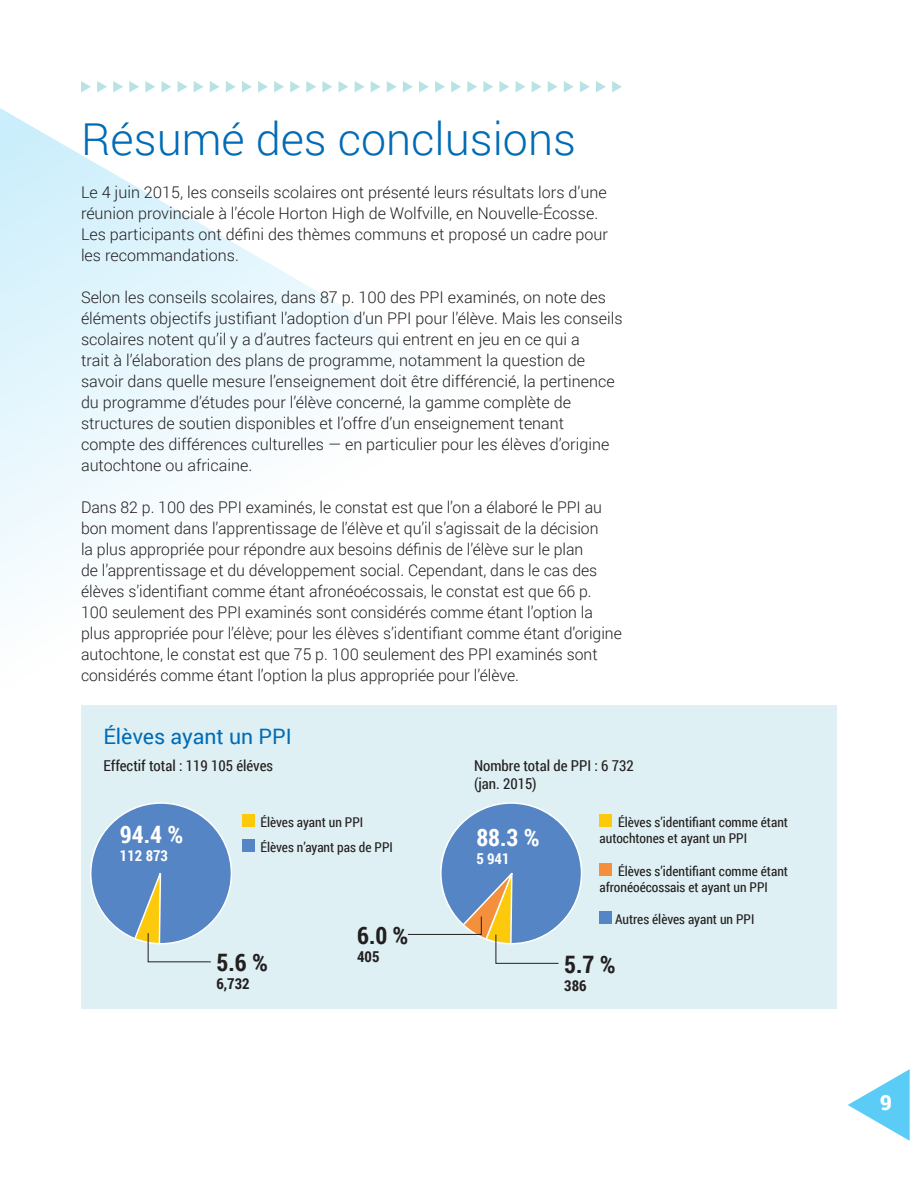
<style>
.page{position:relative;width:918px;height:1188px;background:#fff}
.page>*{position:absolute;margin:0;border:0;box-sizing:border-box;transform-origin:0 0}
.t1{font:300 45px "Roboto";color:#006bb6}
.t2{font:700 24px "Roboto Condensed";color:#231f20}
.t3{font:700 24px "Roboto Condensed";color:#fff}
.t4{font:21.3px "Roboto";color:#006bb6}
.t5{font:900 21px "Roboto";color:#fff}
.t6{font:300 16.2px/21px "Roboto";color:#231f20}
.t7{font:15px "Roboto Condensed";color:#231f20}
.t8{font:700 15px "Roboto Condensed";color:#231f20}
.t9{font:700 15px "Roboto Condensed";color:#fff}
.t10{font:13.5px/16.2px "Roboto Condensed";color:#231f20}
</style>
<div class="page">
<div style="left:81px;top:705px;width:756px;height:304px;background:#def0f3"></div>
<svg style="left:81px;top:81px;width:10px;height:12px"></svg>
<svg style="left:97px;top:81px;width:10px;height:12px"></svg>
<svg style="left:113px;top:81px;width:10px;height:12px"></svg>
<svg style="left:129px;top:81px;width:10px;height:12px"></svg>
<svg style="left:145px;top:81px;width:10px;height:12px"></svg>
<svg style="left:161px;top:81px;width:10px;height:12px"></svg>
<svg style="left:178px;top:81px;width:10px;height:11px"></svg>
<svg style="left:194px;top:81px;width:10px;height:11px"></svg>
<svg style="left:210px;top:81px;width:10px;height:11px"></svg>
<svg style="left:226px;top:81px;width:10px;height:11px"></svg>
<svg style="left:242px;top:81px;width:10px;height:12px"></svg>
<svg style="left:258px;top:81px;width:10px;height:12px"></svg>
<svg style="left:274px;top:81px;width:10px;height:12px"></svg>
<svg style="left:290px;top:81px;width:10px;height:12px"></svg>
<svg style="left:306px;top:81px;width:10px;height:12px"></svg>
<svg style="left:322px;top:81px;width:10px;height:12px"></svg>
<svg style="left:339px;top:81px;width:9px;height:11px"></svg>
<svg style="left:355px;top:81px;width:10px;height:11px"></svg>
<svg style="left:371px;top:81px;width:10px;height:11px"></svg>
<svg style="left:387px;top:81px;width:10px;height:11px"></svg>
<svg style="left:403px;top:81px;width:10px;height:12px"></svg>
<svg style="left:419px;top:81px;width:10px;height:12px"></svg>
<svg style="left:435px;top:81px;width:10px;height:12px"></svg>
<svg style="left:451px;top:81px;width:10px;height:12px"></svg>
<svg style="left:467px;top:81px;width:10px;height:12px"></svg>
<svg style="left:483px;top:81px;width:10px;height:12px"></svg>
<svg style="left:499px;top:81px;width:10px;height:12px"></svg>
<svg style="left:516px;top:81px;width:9px;height:11px"></svg>
<svg style="left:532px;top:81px;width:10px;height:11px"></svg>
<svg style="left:548px;top:81px;width:10px;height:11px"></svg>
<svg style="left:564px;top:81px;width:10px;height:11px"></svg>
<svg style="left:580px;top:81px;width:10px;height:12px"></svg>
<svg style="left:596px;top:81px;width:10px;height:12px"></svg>
<svg style="left:612px;top:81px;width:10px;height:12px"></svg>
<svg style="left:0;top:108px;width:612px;height:855px"></svg>
<div style="left:91px;top:803px;width:140px;height:141px;background:#5585c4;border-radius:50%"></div>
<div style="left:441px;top:803px;width:141px;height:141px;background:#5585c4;border-radius:50%"></div>
<div style="left:242px;top:814px;width:12px;height:13px;background:#fcc90b"></div>
<div style="left:242px;top:840px;width:12px;height:12px;background:#5585c4"></div>
<div style="left:600px;top:814px;width:12px;height:13px;background:#fcc90b"></div>
<div style="left:600px;top:863px;width:12px;height:13px;background:#f4903b"></div>
<div style="left:600px;top:912px;width:12px;height:12px;background:#5585c4"></div>
<svg style="left:130px;top:873px;width:81px;height:89px"></svg>
<svg style="left:408px;top:865px;width:151px;height:99px"></svg>
<svg style="left:848px;top:1069px;width:62px;height:72px"></svg>
<p class="t1" style="left:81px;top:108px;width:497px">Résumé des conclusions</p>
<p class="t6" style="left:81px;top:181px;width:529px">Le 4 juin 2015, les conseils scolaires ont présenté leurs résultats lors d’une réunion provinciale à l’école Horton High de Wolfville, en Nouvelle-Écosse.<br>Les participants ont défini des thèmes communs et proposé un cadre pour les recommandations.</p>
<p class="t6" style="left:81px;top:286px;width:543px">Selon les conseils scolaires, dans 87 p. 100 des PPI examinés, on note des éléments objectifs justifiant l’adoption d’un PPI pour l’élève. Mais les conseils scolaires notent qu’il y a d’autres facteurs qui entrent en jeu en ce qui a<br>trait à l’élaboration des plans de programme, notamment la question de savoir dans quelle mesure l’enseignement doit être différencié, la pertinence du programme d’études pour l’élève concerné, la gamme complète de structures de soutien disponibles et l’offre d’un enseignement tenant<br>compte des différences culturelles — en particulier pour les élèves d’origine autochtone ou africaine.</p>
<p class="t6" style="left:81px;top:496px;width:542px">Dans 82 p. 100 des PPI examinés, le constat est que l’on a élaboré le PPI au bon moment dans l’apprentissage de l’élève et qu’il s’agissait de la décision<br>la plus appropriée pour répondre aux besoins définis de l’élève sur le plan<br>de l’apprentissage et du développement social. Cependant, dans le cas des élèves s’identifiant comme étant afronéoécossais, le constat est que 66 p.<br>100 seulement des PPI examinés sont considérés comme étant l’option la plus appropriée pour l’élève; pour les élèves s’identifiant comme étant d’origine autochtone, le constat est que 75 p. 100 seulement des PPI examinés sont considérés comme étant l’option la plus appropriée pour l’élève.</p>
<p class="t4" style="left:104px;top:721px;width:190px">Élèves ayant un PPI</p>
<p class="t7" style="left:104px;top:755px;width:171px">Effectif total : 119 105 éléves</p>
<p class="t7" style="left:474px;top:755px;width:161px">Nombre total de PPI : 6 732</p>
<p class="t7" style="left:474px;top:773px;width:64px">(jan. 2015)</p>
<p class="t10" style="left:260px;top:814px;width:104px">Élèves ayant un PPI</p>
<p class="t10" style="left:260px;top:839px;width:134px">Élèves n’ayant pas de PPI</p>
<p class="t10" style="left:600px;top:814px;width:190px;text-indent:18px">Élèves s’identifiant comme étant autochtones et ayant un PPI</p>
<p class="t10" style="left:600px;top:862px;width:190px;text-indent:18px">Élèves s’identifiant comme étant afronéoécossais et ayant un PPI</p>
<p class="t10" style="left:615px;top:911px;width:141px">Autres élèves ayant un PPI</p>
<p class="t3" style="left:120px;top:818px;width:65px">94.4 %</p>
<p class="t9" style="left:120px;top:845px;width:50px">112 873</p>
<p class="t3" style="left:476px;top:820px;width:65px">88.3 %</p>
<p class="t9" style="left:476px;top:848px;width:35px">5 941</p>
<p class="t2" style="left:357px;top:919px;width:53px">6.0 %</p>
<p class="t8" style="left:357px;top:946px;width:24px">405</p>
<p class="t2" style="left:216px;top:946px;width:53px">5.6 %</p>
<p class="t8" style="left:216px;top:974px;width:35px">6,732</p>
<p class="t2" style="left:564px;top:947px;width:53px">5.7 %</p>
<p class="t8" style="left:564px;top:975px;width:24px">386</p>
<p class="t5" style="left:880px;top:1088px;width:14px">9</p>
</div>
